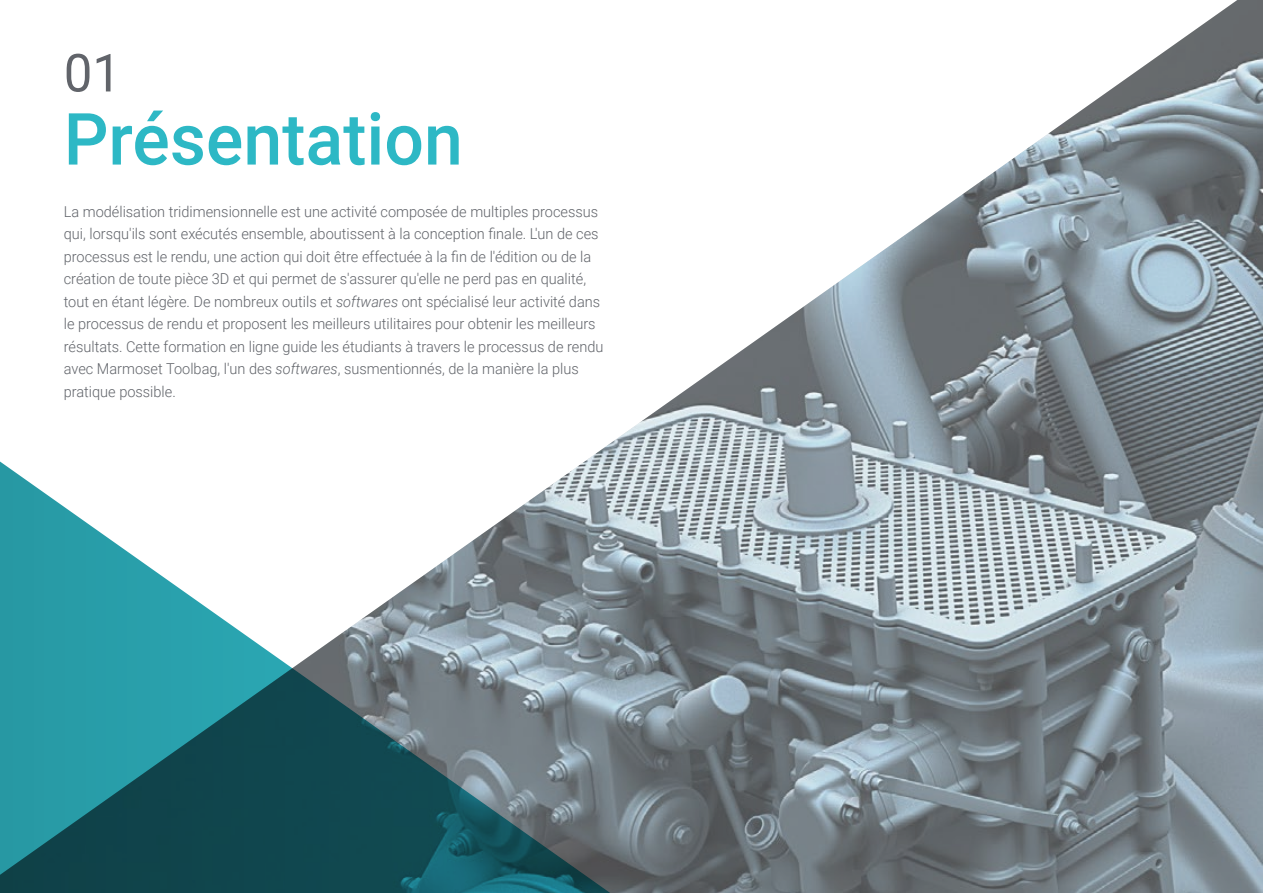
<style>
.page{position:relative;width:1263px;height:893px;background:#fff}
.page>*{position:absolute;margin:0;border:0;box-sizing:border-box;transform-origin:0 0}
.t1{font:500 72px "Roboto";color:#2db8c5}
.t2{font:52.5px "Roboto";color:#61646a}
.t3{font:300 15px/22.5px "Roboto";color:#61646a}
.s1{font-style:italic}
</style>
<div class="page">
<img style="left:607px;top:0;width:656px;height:893px">
<svg style="left:0;top:446px;width:640px;height:447px"></svg>
<h2 class="t2" style="left:64px;top:36px;width:59px">01</h2>
<h1 class="t1" style="left:64px;top:89px;width:401px">Présentation</h1>
<p class="t3" style="left:64px;top:200px;width:541px">La modélisation tridimensionnelle est une activité composée de multiples processus qui, lorsqu'ils sont exécutés ensemble, aboutissent à la conception finale. L'un de ces processus est le rendu, une action qui doit être effectuée à la fin de l'édition ou de la création de toute pièce 3D et qui permet de s'assurer qu'elle ne perd pas en qualité, tout en étant légère. De nombreux outils et <span class="s1">softwares</span> ont spécialisé leur activité dans le processus de rendu et proposent les meilleurs utilitaires pour obtenir les meilleurs résultats. Cette formation en ligne guide les étudiants à travers le processus de rendu avec Marmoset Toolbag, l'un des <span class="s1">softwares</span>, susmentionnés, de la manière la plus pratique possible.</p>
</div>
